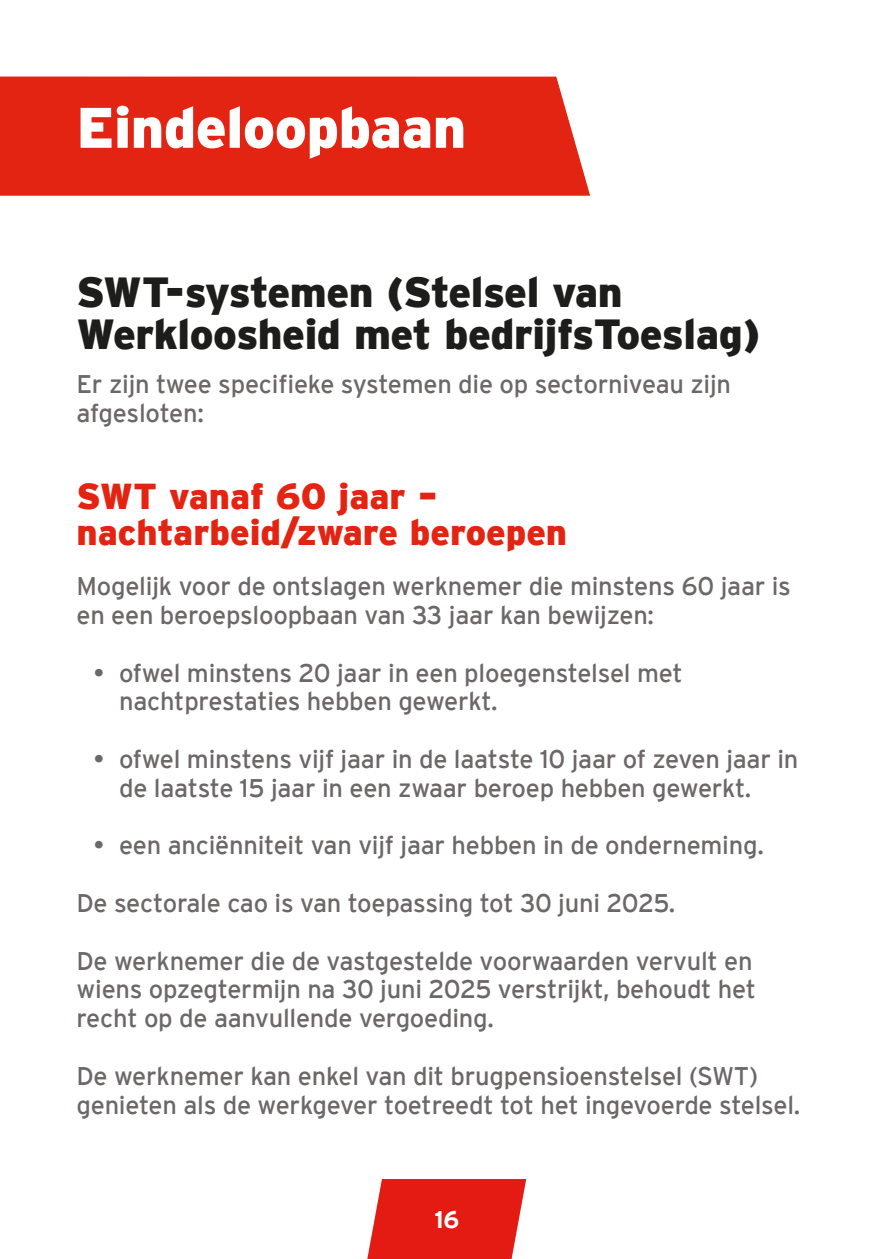
<style>
.page{position:relative;width:893px;height:1259px;background:#fff}
.page>*{position:absolute;margin:0;border:0;box-sizing:border-box;transform-origin:0 0}
.t1{font:900 57px "Interstate";letter-spacing:-.01em;color:#fff}
.t2{font:900 42px/42px "Interstate";letter-spacing:-.01em;color:#1d1d1b}
.t3{font:900 36px/36px "Interstate";color:#e42413}
.t4{font:25.5px/28.8px "Interstate";letter-spacing:-.01em;color:#6d6768}
.t5{font:700 24px "Interstate";color:#fff}
</style>
<div class="page">
<div style="left:0;top:77px;width:590px;height:119px;background:#e42413"></div>
<svg style="left:367px;top:1179px;width:159px;height:80px"></svg>
<h1 class="t1" style="left:77px;top:95px;width:391px">Eindeloopbaan</h1>
<h2 class="t2" style="left:77px;top:271px;width:685px">SWT-systemen (Stelsel van<br>Werkloosheid met bedrijfsToeslag)</h2>
<p class="t4" style="left:77px;top:370px;width:656px">Er zijn twee specifieke systemen die op sectorniveau zijn afgesloten:</p>
<h3 class="t3" style="left:77px;top:477px;width:492px">SWT vanaf 60 jaar – nachtarbeid/zware beroepen</h3>
<p class="t4" style="left:77px;top:571px;width:716px">Mogelijk voor de ontslagen werknemer die minstens 60 jaar is en een beroepsloopbaan van 33 jaar kan bewijzen:</p>
<p class="t4" style="left:119px;top:658px;width:565px;text-indent:-26px">• ofwel minstens 20 jaar in een ploegenstelsel met nachtprestaties hebben gewerkt.</p>
<p class="t4" style="left:119px;top:744px;width:681px;text-indent:-26px">• ofwel minstens vijf jaar in de laatste 10 jaar of zeven jaar in de laatste 15 jaar in een zwaar beroep hebben gewerkt.</p>
<p class="t4" style="left:94px;top:831px;width:672px">• een anciënniteit van vijf jaar hebben in de onderneming.</p>
<p class="t4" style="left:77px;top:888px;width:600px">De sectorale cao is van toepassing tot 30 juni 2025.</p>
<p class="t4" style="left:77px;top:946px;width:681px">De werknemer die de vastgestelde voorwaarden vervult en wiens opzegtermijn na 30 juni 2025 verstrijkt, behoudt het recht op de aanvullende vergoeding.</p>
<p class="t4" style="left:77px;top:1061px;width:725px">De werknemer kan enkel van dit brugpensioenstelsel (SWT) genieten als de werkgever toetreedt tot het ingevoerde stelsel.</p>
<p class="t5" style="left:434px;top:1206px;width:27px">16</p>
</div>
